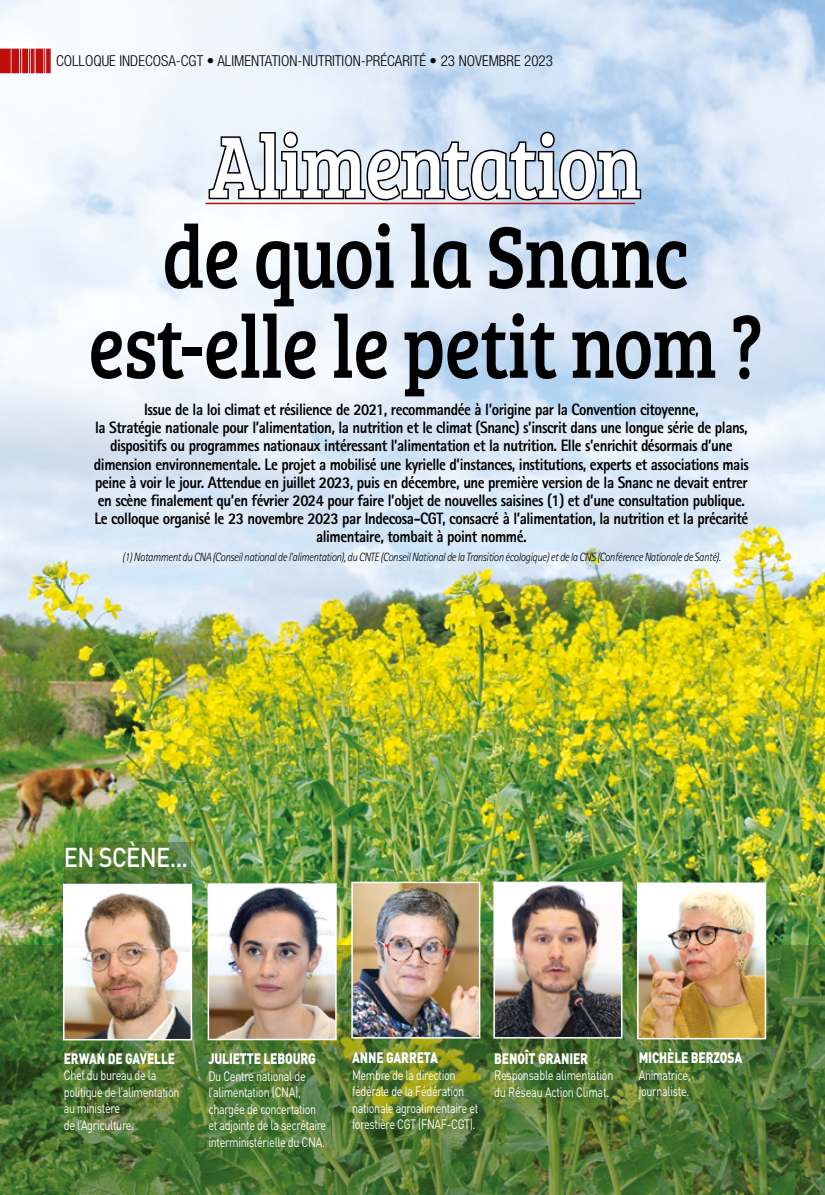
<style>
.page{position:relative;width:825px;height:1195px;background:#fff}
.page>*{position:absolute;margin:0;border:0;box-sizing:border-box;transform-origin:0 0}
.t1{font:90px/90px "Bree Serif";letter-spacing:-.01em;color:#000;text-align:center;scale:.83 1}
.t2{font:90px "Bree Serif";letter-spacing:-.01em;color:#fff;scale:.83 1}
.t3{font:500 27px "DIN";letter-spacing:-.025em;color:#fff;scale:.87 1}
.t4{font:800 16.5px/18px "Rotis Sans Serif";letter-spacing:-.03em;color:#000;text-align:center;scale:.9 1}
.t5{font:300 condensed 15px "Helvetica Neue";color:#000}
.t6{font:900 15px "DIN";letter-spacing:-.01em;color:#fff;scale:.8 1}
.t7{font:13.5px/16.5px "DIN";letter-spacing:-.03em;color:#fff;scale:.8 1}
.t8{font:italic 300 12px "Rotis Sans Serif";letter-spacing:-.03em;color:#000;scale:.9 1}
</style>
<div class="page">
<img style="left:0;top:0;width:825px;height:945px">
<div style="left:0;top:49px;width:11px;height:24px;background:#c00d0e"></div>
<div style="left:11px;top:49px;width:8px;height:24px;background:#c00d0e"></div>
<svg style="left:20px;top:49px;width:1px;height:24px"></svg>
<div style="left:22px;top:49px;width:6px;height:24px;background:#c00d0e"></div>
<svg style="left:29px;top:49px;width:7px;height:24px"></svg>
<div style="left:36px;top:49px;width:7px;height:24px;background:#c00d0e"></div>
<svg style="left:44px;top:49px;width:1px;height:24px"></svg>
<div style="left:46px;top:49px;width:5px;height:24px;background:#c00d0e"></div>
<svg style="left:207px;top:130px;width:436px;height:73px;background:#9da8b4"></svg>
<hr style="left:206px;top:203px;width:429px;height:1px;background:#c00d0e">
<svg style="left:0;top:945px;width:825px;height:250px;background:#507632"></svg>
<img style="left:66px;top:886px;width:123px;height:151px">
<div style="left:63px;top:883px;width:129px;height:157px;border:2px solid #fff"></div>
<img style="left:211px;top:886px;width:123px;height:151px">
<div style="left:208px;top:883px;width:129px;height:157px;border:2px solid #fff"></div>
<img style="left:354px;top:885px;width:123px;height:150px">
<div style="left:351px;top:882px;width:129px;height:156px;border:2px solid #fff"></div>
<img style="left:496px;top:885px;width:123px;height:150px">
<div style="left:493px;top:882px;width:129px;height:156px;border:2px solid #fff"></div>
<img style="left:640px;top:885px;width:123px;height:151px">
<div style="left:637px;top:882px;width:129px;height:157px;border:2px solid #fff"></div>
<svg style="left:64px;top:842px;width:126px;height:42px;background:#517c35"></svg>
<p class="t5" style="left:56px;top:52px;width:498px">COLLOQUE INDECOSA-CGT • ALIMENTATION-NUTRITION-PRÉCARITÉ • 23 NOVEMBRE 2023</p>
<h1 class="t2" style="left:210px;top:116px;width:522px">Alimentation</h1>
<h1 class="t1" style="left:88px;top:213px;width:814px">de quoi la Snanc est-elle le petit nom ?</h1>
<p class="t4" style="left:94px;top:401px;width:729px">Issue de la loi climat et résilience de 2021, recommandée à l’origine par la Convention citoyenne,<br>la Stratégie nationale pour l’alimentation, la nutrition et le climat (Snanc) s’inscrit dans une longue série de plans, dispositifs ou programmes nationaux intéressant l’alimentation et la nutrition. Elle s’enrichit désormais d’une dimension environnementale. Le projet a mobilisé une kyrielle d’instances, institutions, experts et associations mais peine à voir le jour. Attendue en juillet 2023, puis en décembre, une première version de la Snanc ne devait entrer en scène finalement qu’en février 2024 pour faire l’objet de nouvelles saisines (1) et d’une consultation publique.<br>Le colloque organisé le 23 novembre 2023 par Indecosa-CGT, consacré à l’alimentation, la nutrition et la précarité alimentaire, tombait à point nommé.</p>
<p class="t8" style="left:122px;top:550px;width:667px">(1) Notamment du CNA (Conseil national de l’alimentation), du CNTE (Conseil National de la Transition écologique) et de la CNS (Conférence Nationale de Santé).</p>
<h2 class="t3" style="left:64px;top:840px;width:144px">EN SCÈNE...</h2>
<p class="t6" style="left:64px;top:1048px;width:141px">ERWAN DE GAVELLE</p>
<p class="t7" style="left:64px;top:1067px;width:146px">Chef du bureau de la politique de l’alimentation au ministère<br>de l’Agriculture.</p>
<p class="t6" style="left:208px;top:1049px;width:136px">JULIETTE LEBOURG</p>
<p class="t7" style="left:208px;top:1067px;width:149px">Du Centre national de l’alimentation (CNA), chargée de concertation et adjointe de la secrétaire interministérielle du CNA.</p>
<p class="t6" style="left:352px;top:1048px;width:109px">ANNE GARRETA</p>
<p class="t7" style="left:352px;top:1066px;width:159px">Membre de la direction fédérale de la Fédération nationale agroalimentaire et forestière CGT (FNAF-CGT).</p>
<p class="t6" style="left:494px;top:1048px;width:119px">BENOÎT GRANIER</p>
<p class="t7" style="left:494px;top:1067px;width:151px">Responsable alimentation du Réseau Action Climat.</p>
<p class="t6" style="left:639px;top:1048px;width:131px">MICHÈLE BERZOSA</p>
<p class="t7" style="left:639px;top:1066px;width:66px">Animatrice, journaliste.</p>
</div>
